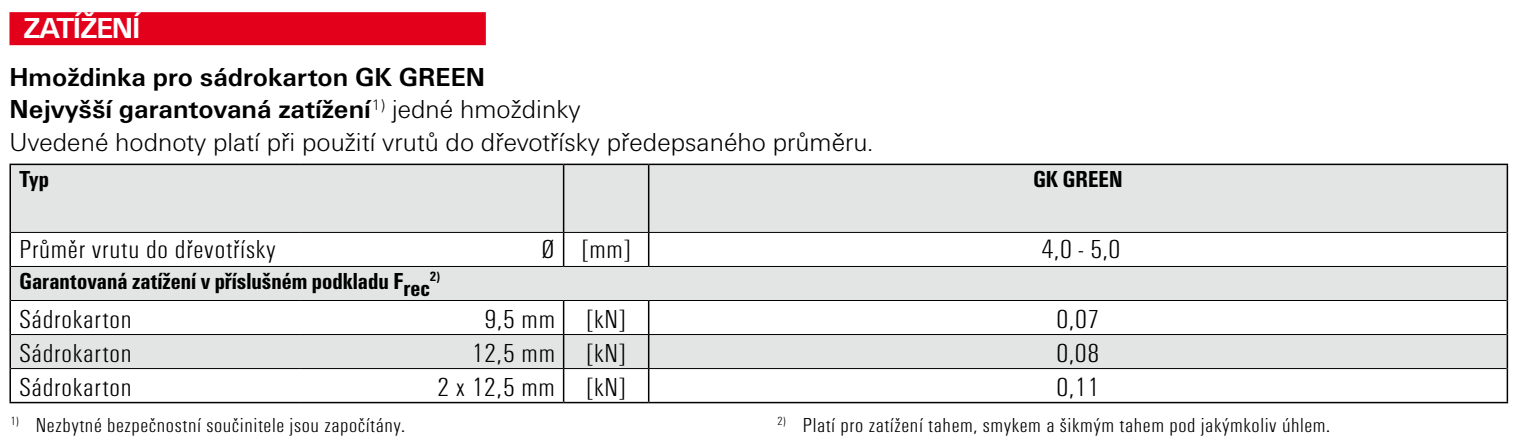
<style>
.page{position:relative;width:1519px;height:444px;background:#fff}
.page>*{position:absolute;margin:0;border:0;box-sizing:border-box;transform-origin:0 0}
.t1{font:700 30px "Fi We";letter-spacing:-.04em;color:#fff}
.t2{font:300 27px/32.4px "Fi We";color:#000}
.t3{font:300 condensed 27px "Fi We";letter-spacing:.025em;color:#000;scale:1.1 1}
.t4{font:700 condensed 24px "Fi We";color:#000}
.t5{font:300 condensed 21px "Fi We";letter-spacing:.025em;color:#000;scale:1.1 1}
.t6{font:700 condensed 13.8px "Fi We";color:#000}
.s1{font-weight:700}
</style>
<div class="page">
<div style="left:11px;top:165px;width:1495px;height:67px;background:#e3e4e4"></div>
<svg style="left:11px;top:267px;width:1495px;height:101px;fill:#e3e4e4"></svg>
<hr style="left:648px;top:165px;width:1px;height:67px;background:#000">
<hr style="left:1506px;top:165px;width:2px;height:67px;background:#000">
<hr style="left:648px;top:233px;width:1px;height:33px;background:#000">
<hr style="left:1506px;top:232px;width:2px;height:34px;background:#000">
<hr style="left:1506px;top:266px;width:2px;height:34px;background:#000">
<hr style="left:9px;top:300px;width:2px;height:34px;background:#000">
<hr style="left:563px;top:301px;width:1px;height:33px;background:#000">
<hr style="left:648px;top:301px;width:1px;height:33px;background:#000">
<hr style="left:1506px;top:300px;width:2px;height:34px;background:#000">
<hr style="left:9px;top:334px;width:2px;height:34px;background:#000">
<hr style="left:563px;top:335px;width:1px;height:33px;background:#000">
<hr style="left:648px;top:335px;width:1px;height:33px;background:#000">
<hr style="left:1506px;top:334px;width:2px;height:34px;background:#000">
<hr style="left:9px;top:368px;width:2px;height:34px;background:#000">
<hr style="left:563px;top:369px;width:1px;height:33px;background:#000">
<hr style="left:648px;top:369px;width:1px;height:33px;background:#000">
<hr style="left:1506px;top:368px;width:2px;height:34px;background:#000">
<hr style="left:563px;top:164px;width:85px;height:1px;background:#000">
<hr style="left:648px;top:164px;width:860px;height:1px;background:#000">
<hr style="left:9px;top:266px;width:2px;height:34px;background:#000">
<hr style="left:9px;top:164px;width:291px;height:1px;background:#000">
<hr style="left:9px;top:165px;width:2px;height:67px;background:#000">
<hr style="left:300px;top:164px;width:263px;height:1px;background:#000">
<hr style="left:563px;top:165px;width:1px;height:67px;background:#000">
<hr style="left:9px;top:232px;width:2px;height:34px;background:#000">
<hr style="left:563px;top:233px;width:1px;height:33px;background:#000">
<hr style="left:11px;top:300px;width:289px;height:1px;background:#000">
<hr style="left:300px;top:300px;width:263px;height:1px;background:#000">
<hr style="left:563px;top:300px;width:85px;height:1px;background:#000">
<hr style="left:648px;top:300px;width:858px;height:1px;background:#000">
<hr style="left:11px;top:334px;width:289px;height:1px;background:#000">
<hr style="left:300px;top:334px;width:263px;height:1px;background:#000">
<hr style="left:563px;top:334px;width:85px;height:1px;background:#000">
<hr style="left:648px;top:334px;width:858px;height:1px;background:#000">
<hr style="left:11px;top:368px;width:289px;height:1px;background:#000">
<hr style="left:300px;top:368px;width:263px;height:1px;background:#000">
<hr style="left:563px;top:368px;width:85px;height:1px;background:#000">
<hr style="left:648px;top:368px;width:858px;height:1px;background:#000">
<hr style="left:11px;top:232px;width:289px;height:1px;background:#000">
<hr style="left:300px;top:232px;width:263px;height:1px;background:#000">
<hr style="left:563px;top:232px;width:85px;height:1px;background:#000">
<hr style="left:648px;top:232px;width:858px;height:1px;background:#000">
<hr style="left:11px;top:266px;width:289px;height:1px;background:#000">
<hr style="left:300px;top:266px;width:263px;height:1px;background:#000">
<hr style="left:563px;top:266px;width:85px;height:1px;background:#000">
<hr style="left:648px;top:266px;width:858px;height:1px;background:#000">
<hr style="left:9px;top:402px;width:291px;height:1px;background:#000">
<hr style="left:300px;top:402px;width:263px;height:1px;background:#000">
<hr style="left:563px;top:402px;width:85px;height:1px;background:#000">
<hr style="left:648px;top:402px;width:860px;height:1px;background:#000">
<div style="left:9px;top:12px;width:477px;height:33px;background:#e2001a"></div>
<p class="t1" style="left:23px;top:12px;width:119px">zatížení</p>
<p class="t2" style="left:9px;top:61px;width:865px"><span class="s1">Hmoždinka pro sádrokarton GK GREEN<br>Nejvyšší garantovaná zatížení</span><sup>1)</sup> jedné hmoždinky<br>Uvedené hodnoty platí při použití vrutů do dřevotřísky předepsaného průměru.</p>
<p class="t4" style="left:19px;top:165px;width:31px">Typ</p>
<p class="t4" style="left:1033px;top:165px;width:91px">GK GREEN</p>
<p class="t3" style="left:19px;top:234px;width:235px">Průměr vrutu do dřevotřísky</p>
<p class="t3" style="left:542px;top:234px;width:82px">Ø [mm]</p>
<p class="t3" style="left:1041px;top:234px;width:73px">4,0 - 5,0</p>
<p class="t4" style="left:19px;top:267px;width:412px">Garantovaná zatížení v příslušném podkladu Frec</p>
<p class="t6" style="left:430px;top:268px;width:12px">2)</p>
<p class="t3" style="left:19px;top:304px;width:104px">Sádrokarton</p>
<p class="t3" style="left:484px;top:304px;width:130px">9,5 mm [kN]</p>
<p class="t3" style="left:1056px;top:304px;width:41px">0,07</p>
<p class="t3" style="left:19px;top:338px;width:104px">Sádrokarton</p>
<p class="t3" style="left:472px;top:338px;width:141px">12,5 mm [kN]</p>
<p class="t3" style="left:1056px;top:338px;width:41px">0,08</p>
<p class="t3" style="left:19px;top:372px;width:104px">Sádrokarton</p>
<p class="t3" style="left:437px;top:372px;width:172px">2 x 12,5 mm [kN]</p>
<p class="t3" style="left:1056px;top:372px;width:41px">0,11</p>
<p class="t5" style="left:10px;top:413px;width:360px"><sup>1)</sup> Nezbytné bezpečnostní součinitele jsou započítány.</p>
<p class="t5" style="left:777px;top:413px;width:504px"><sup>2)</sup> Platí pro zatížení tahem, smykem a šikmým tahem pod jakýmkoliv úhlem.</p>
</div>
